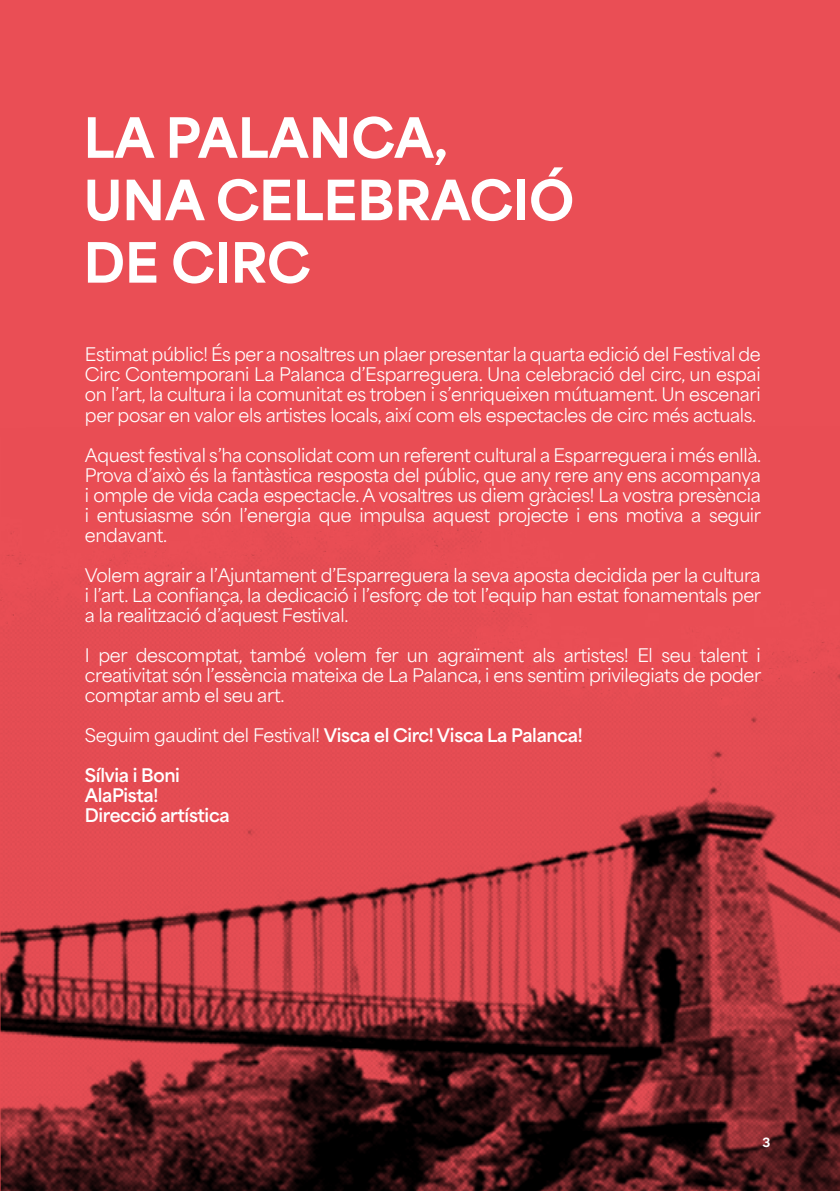
<style>
.page{position:relative;width:840px;height:1191px;background:#fff}
.page>*{position:absolute;margin:0;border:0;box-sizing:border-box;transform-origin:0 0}
.t1{font:800 52px/62.4px "Area Normal";color:#fff}
.t2{font:17.6px/20px "Area Normal";letter-spacing:-.02em;color:#fff;text-align:justify}
.t3{font:700 17.6px/20px "Area Normal";letter-spacing:-.02em;color:#fff}
.t4{font:800 12px "Area Normal";color:#fff}
.s1{font-weight:400}
</style>
<div class="page">
<div style="left:0;top:0;width:839px;height:425px;background:#ea4e55"></div>
<img style="left:0;top:425px;width:839px;height:766px">
<h1 class="t1" style="left:84px;top:101px;width:492px">LA PALANCA,<br>UNA CELEBRACIÓ<br>DE CIRC</h1>
<p class="t2" style="left:85px;top:342px;width:677px">Estimat públic! És per a nosaltres un plaer presentar la quarta edició del Festival de Circ Contemporani La Palanca d’Esparreguera. Una celebració del circ, un espai on l’art, la cultura i la comunitat es troben i s’enriqueixen mútuament. Un escenari per posar en valor els artistes locals, així com els espectacles de circ més actuals.</p>
<p class="t2" style="left:85px;top:442px;width:677px">Aquest festival s’ha consolidat com un referent cultural a Esparreguera i més enllà.<br>Prova d’això és la fantàstica resposta del públic, que any rere any ens acompanya i omple de vida cada espectacle. A vosaltres us diem gràcies! La vostra presència i entusiasme són l’energia que impulsa aquest projecte i ens motiva a seguir endavant.</p>
<p class="t2" style="left:85px;top:562px;width:677px">Volem agrair a l’Ajuntament d’Esparreguera la seva aposta decidida per la cultura i l’art. La confiança, la dedicació i l’esforç de tot l’equip han estat fonamentals per a la realització d’aquest Festival.</p>
<p class="t2" style="left:85px;top:642px;width:677px">I per descomptat, també volem fer un agraïment als artistes! El seu talent i creativitat són l’essència mateixa de La Palanca, i ens sentim privilegiats de poder comptar amb el seu art.</p>
<p class="t3" style="left:85px;top:723px;width:499px"><span class="s1">Seguim gaudint del Festival!</span> Visca el Circ! Visca La Palanca!</p>
<p class="t3" style="left:85px;top:763px;width:146px">Sílvia i Boni<br>AlaPista!<br>Direcció artística</p>
<p class="t4" style="left:762px;top:1132px;width:9px">3</p>
</div>
